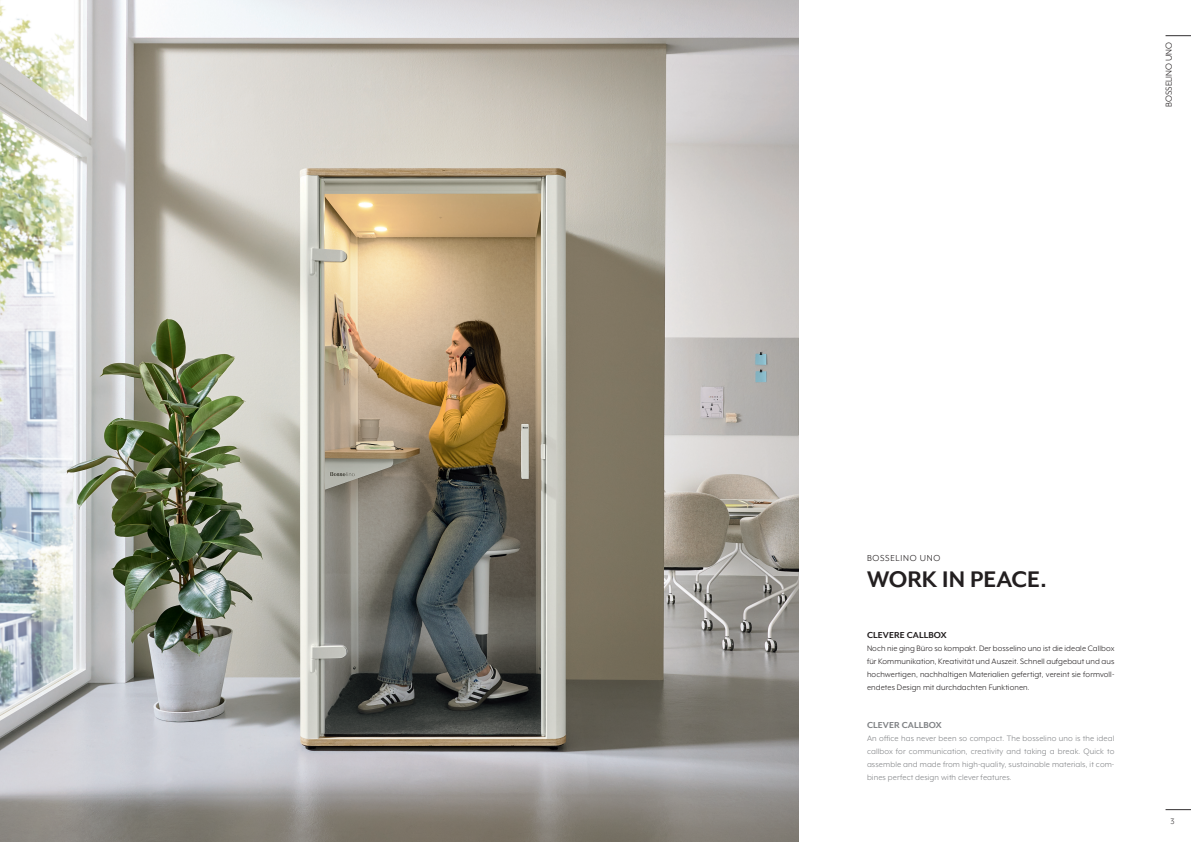
<style>
.page{position:relative;width:1191px;height:842px;background:#fff}
.page>*{position:absolute;margin:0;border:0;box-sizing:border-box;transform-origin:0 0}
.Fließtext_DE{font:700 26px "Mr Eaves XL Mod OT";color:#231f20}
.t1{font:700 10px "Mr Eaves XL Mod OT";letter-spacing:.005em;color:#231f20}
.h3_EN{font:700 10px "Mr Eaves XL Mod OT";letter-spacing:.005em;color:#808285}
.Fließtext_DE-2{font:10px "Mr Eaves XL Mod OT";color:#231f20}
.Fließtext_DE-3{font:10px "Mr Eaves XL Mod OT";letter-spacing:.075em;color:#231f20}
.Fließtext_DE-4{font:9px/13px "Mr Eaves XL Mod OT";letter-spacing:.01em;color:#231f20;text-align:justify}
.Fließtext_EN{font:9px/13px "Mr Eaves XL Mod OT";letter-spacing:.01em;color:#808285;text-align:justify}
.t2{font:9px "Mr Eaves XL Mod OT";color:#312f30}
</style>
<div class="page">
<svg style="left:1165px;top:809px;width:26px;height:1px"></svg>
<svg style="left:1165px;top:35px;width:26px;height:1px"></svg>
<img style="left:0;top:0;width:798px;height:842px">
<p class="Fließtext_DE-2" style="left:1163px;top:107px;width:66px;rotate:-90deg">BOSSELINO UNO</p>
<p class="Fließtext_DE-3" style="left:867px;top:552px;width:75px">BOSSELINO UNO</p>
<p class="Fließtext_DE" style="left:867px;top:564px;width:181px">WORK IN PEACE.</p>
<p class="t1" style="left:867px;top:629px;width:81px">CLEVERE CALLBOX</p>
<p class="Fließtext_DE-4" style="left:867px;top:642px;width:249px">Noch nie ging Büro so kompakt. Der bosselino uno ist die ideale Callbox für Kommunikation, Kreativität und Auszeit. Schnell aufgebaut und aus hochwertigen, nachhaltigen Materialien gefertigt, vereint sie formvoll&shy;endetes Design mit durchdachten Funktionen.</p>
<p class="h3_EN" style="left:867px;top:719px;width:76px">CLEVER CALLBOX</p>
<p class="Fließtext_EN" style="left:867px;top:732px;width:249px">An office has never been so compact. The bosselino uno is the ideal callbox for communication, creativity and taking a break. Quick to assemble and made from high-quality, sustainable materials, it com&shy;bines perfect design with clever features.</p>
<p class="t2" style="left:1170px;top:816px;width:6px">3</p>
</div>
